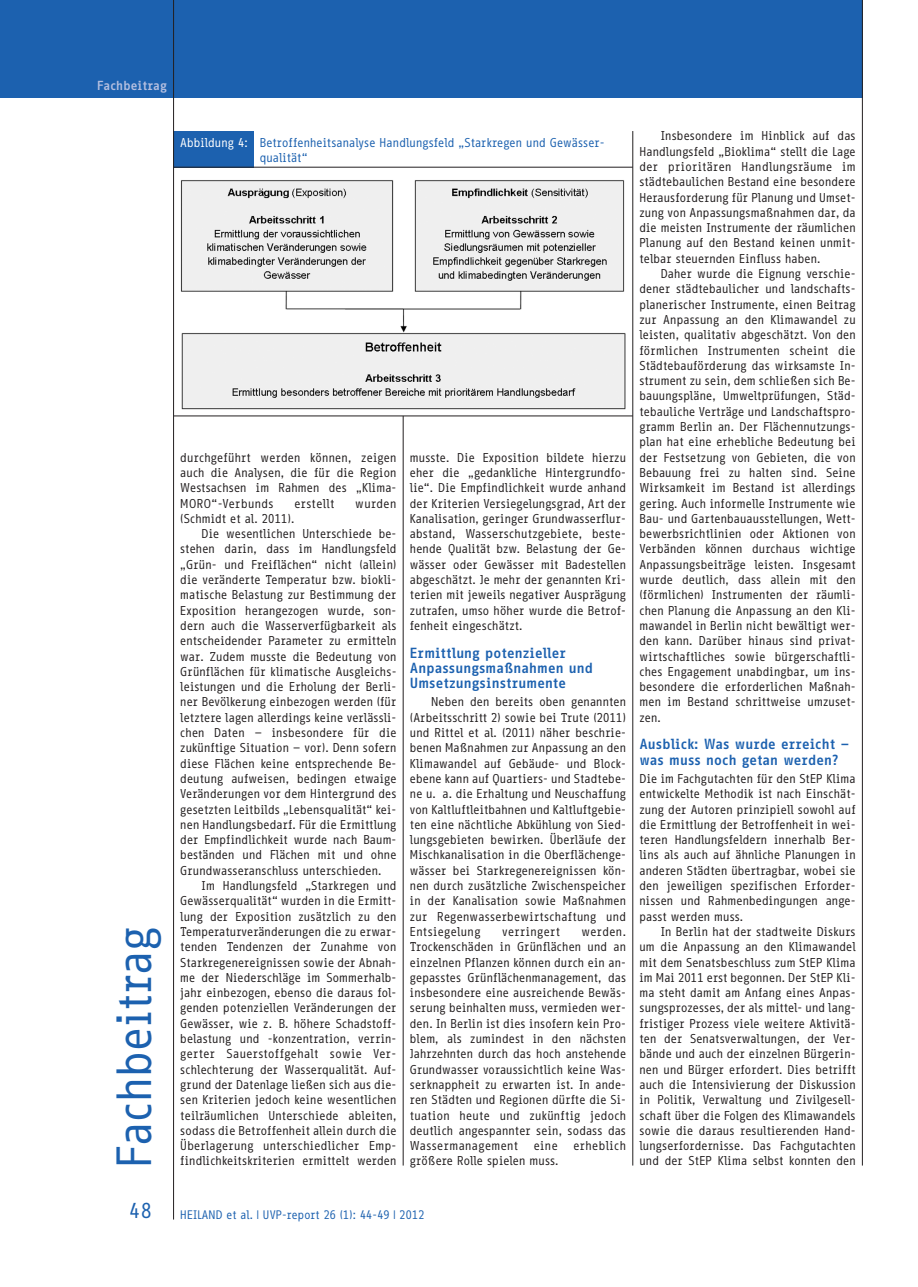
<style>
.page{position:relative;width:918px;height:1287px;background:#fff}
.page>*{position:absolute;margin:0;border:0;box-sizing:border-box;transform-origin:0 0}
.t1{font:48px "Info OT Office";letter-spacing:-.04em;color:#1c61af}
.t2{font:21px "Info OT Office";color:#1c61af}
.t3{font:700 14.25px/15.3px "Info OT Office";letter-spacing:-.04em;color:#1c61af}
.t4{font:700 12.75px "Info OT Office";letter-spacing:-.04em;color:#b4bfe0}
.t5{font:12.45px/15.3px "Info OT Office";letter-spacing:-.04em;color:#231f20;text-align:justify}
.t6{font:12.45px/15.3px "Info OT Office";letter-spacing:-.04em;color:#1c61af}
.t7{font:12px "Info OT Office";letter-spacing:-.04em;color:#1c61af}
.s1{color:#fff}
</style>
<div class="page">
<div style="left:0;top:0;width:862px;height:97px;background:#1c61af"></div>
<hr style="left:862px;top:0;width:1px;height:1166px;background:#231f20">
<img style="left:180px;top:180px;width:446px;height:230px">
<div style="left:174px;top:131px;width:80px;height:36px;background:#1c61af"></div>
<hr style="left:174px;top:167px;width:459px;height:1px;background:#231f20">
<hr style="left:174px;top:416px;width:459px;height:1px;background:#231f20">
<hr style="left:173px;top:0;width:1px;height:1220px;background:#231f20">
<hr style="left:632px;top:131px;width:1px;height:1035px;background:#231f20">
<hr style="left:403px;top:416px;width:1px;height:750px;background:#231f20">
<p class="t4" style="left:97px;top:80px;width:72px">Fachbeitrag</p>
<p class="t6" style="left:259px;top:136px;width:347px;text-indent:-80px"><span class="s1">Abbildung 4:</span> Betroffenheitsanalyse Handlungsfeld „Starkregen und Gewässer&shy;qualität“</p>
<h1 class="t1" style="left:117px;top:1169px;width:245px;rotate:-90deg">Fachbeitrag</h1>
<p class="t5" style="left:180px;top:451px;width:218px">durchgeführt werden können, zeigen auch die Analysen, die für die Region Westsachsen im Rahmen des „Klima-MORO“-Verbunds</p>
<p class="t5" style="left:294px;top:497px;width:42px">erstellt</p>
<p class="t5" style="left:355px;top:497px;width:43px">wurden</p>
<p class="t5" style="left:180px;top:512px;width:116px">(Schmidt et al. 2011).</p>
<p class="t5" style="left:201px;top:527px;width:197px">Die wesentlichen Unterschiede be-</p>
<p class="t5" style="left:180px;top:543px;width:218px">stehen darin, dass im Handlungsfeld</p>
<p class="t5" style="left:180px;top:558px;width:218px">„Grün- und Freiflächen“ nicht (allein)</p>
<p class="t5" style="left:180px;top:573px;width:218px">die veränderte Temperatur bzw. biokli-</p>
<p class="t5" style="left:180px;top:589px;width:218px">matische Belastung zur Bestimmung der</p>
<p class="t5" style="left:180px;top:604px;width:218px">Exposition herangezogen wurde, son-</p>
<p class="t5" style="left:180px;top:619px;width:218px">dern auch die Wasserverfügbarkeit als</p>
<p class="t5" style="left:180px;top:634px;width:218px">entscheidender Parameter zu ermitteln</p>
<p class="t5" style="left:180px;top:650px;width:218px">war. Zudem musste die Bedeutung von</p>
<p class="t5" style="left:180px;top:665px;width:218px">Grünflächen für klimatische Ausgleichs-</p>
<p class="t5" style="left:180px;top:680px;width:218px">leistungen und die Erholung der Berli-</p>
<p class="t5" style="left:180px;top:696px;width:218px">ner Bevölkerung einbezogen werden (für</p>
<p class="t5" style="left:180px;top:711px;width:218px">letztere lagen allerdings keine verlässli-</p>
<p class="t5" style="left:180px;top:726px;width:218px">chen Daten – insbesondere für die</p>
<p class="t5" style="left:180px;top:742px;width:218px">zukünftige Situation – vor). Denn sofern</p>
<p class="t5" style="left:180px;top:757px;width:218px">diese Flächen keine entsprechende Be-</p>
<p class="t5" style="left:180px;top:772px;width:218px">deutung aufweisen, bedingen etwaige</p>
<p class="t5" style="left:180px;top:787px;width:218px">Veränderungen vor dem Hintergrund des</p>
<p class="t5" style="left:180px;top:803px;width:218px">gesetzten Leitbilds „Lebensqualität“ kei-</p>
<p class="t5" style="left:180px;top:818px;width:218px">nen Handlungsbedarf. Für die Ermittlung</p>
<p class="t5" style="left:180px;top:833px;width:218px">der Empfindlichkeit wurde nach Baum-</p>
<p class="t5" style="left:180px;top:849px;width:218px">beständen und Flächen mit und ohne</p>
<p class="t5" style="left:180px;top:864px;width:203px">Grundwasseranschluss unterschieden.</p>
<p class="t5" style="left:201px;top:879px;width:197px">Im Handlungsfeld „Starkregen und</p>
<p class="t5" style="left:180px;top:895px;width:218px">Gewässerqualität“ wurden in die Ermitt-</p>
<p class="t5" style="left:180px;top:910px;width:218px">lung der Exposition zusätzlich zu den</p>
<p class="t5" style="left:180px;top:925px;width:218px">Temperaturveränderungen die zu erwar-</p>
<p class="t5" style="left:180px;top:940px;width:218px">tenden Tendenzen der Zunahme von</p>
<p class="t5" style="left:180px;top:956px;width:218px">Starkregenereignissen sowie der Abnah-</p>
<p class="t5" style="left:180px;top:971px;width:218px">me der Niederschläge im Sommerhalb-</p>
<p class="t5" style="left:180px;top:986px;width:218px">jahr einbezogen, ebenso die daraus fol-</p>
<p class="t5" style="left:180px;top:1002px;width:218px">genden potenziellen Veränderungen der</p>
<p class="t5" style="left:180px;top:1017px;width:218px">Gewässer, wie z. B. höhere Schadstoff-</p>
<p class="t5" style="left:180px;top:1032px;width:218px">belastung und -konzentration, verrin-</p>
<p class="t5" style="left:180px;top:1048px;width:218px">gerter Sauerstoffgehalt sowie Ver-</p>
<p class="t5" style="left:180px;top:1063px;width:218px">schlechterung der Wasserqualität. Auf-</p>
<p class="t5" style="left:180px;top:1078px;width:218px">grund der Datenlage ließen sich aus die-</p>
<p class="t5" style="left:180px;top:1093px;width:218px">sen Kriterien jedoch keine wesentlichen</p>
<p class="t5" style="left:180px;top:1109px;width:218px">teilräumlichen Unterschiede ableiten,</p>
<p class="t5" style="left:180px;top:1124px;width:218px">sodass die Betroffenheit allein durch die</p>
<p class="t5" style="left:180px;top:1139px;width:218px">Überlagerung unterschiedlicher Emp-</p>
<p class="t5" style="left:180px;top:1155px;width:218px">findlichkeitskriterien ermittelt werden</p>
<p class="t5" style="left:410px;top:451px;width:218px">musste. Die Exposition bildete hierzu eher die „gedankliche Hintergrundfo&shy;lie“. Die Empfindlichkeit wurde anhand der Kriterien Versiegelungsgrad, Art der Kanalisation, geringer Grundwasserflur&shy;abstand, Wasserschutzgebiete, beste&shy;hende Qualität bzw. Belastung der Ge&shy;wässer oder Gewässer mit Badestellen abgeschätzt. Je mehr der genannten Kri&shy;terien mit jeweils negativer Ausprägung zutrafen, umso höher wurde die Betrof&shy;fenheit eingeschätzt.</p>
<p class="t3" style="left:410px;top:646px;width:185px">Ermittlung potenzieller<br>Anpassungsmaßnahmen und<br>Umsetzungsinstrumente</p>
<p class="t5" style="left:410px;top:696px;width:218px;text-indent:21px">Neben den bereits oben genannten (Arbeitsschritt 2) sowie bei Trute (2011) und Rittel et al. (2011) näher beschrie&shy;benen Maßnahmen zur Anpassung an den Klimawandel auf Gebäude- und Block&shy;ebene kann auf Quartiers- und Stadtebe&shy;ne u. a. die Erhaltung und Neuschaffung von Kaltluftleitbahnen und Kaltluftgebie&shy;ten eine nächtliche Abkühlung von Sied&shy;lungsgebieten bewirken. Überläufe der Mischkanalisation in die Oberflächenge&shy;wässer bei Starkregenereignissen kön&shy;nen durch zusätzliche Zwischenspeicher in der Kanalisation sowie Maßnahmen zur Regenwasserbewirtschaftung und Entsiegelung</p>
<p class="t5" style="left:410px;top:925px;width:218px;text-indent:172px">werden.<br>Trockenschäden in Grünflächen und an einzelnen Pflanzen können durch ein an&shy;gepasstes Grünflächenmanagement, das insbesondere eine ausreichende Bewäs&shy;serung beinhalten muss, vermieden wer&shy;den. In Berlin ist dies insofern kein Pro&shy;blem, als zumindest in den nächsten Jahrzehnten durch das hoch anstehende Grundwasser voraussichtlich keine Was&shy;serknappheit zu erwarten ist. In ande&shy;ren Städten und Regionen dürfte die Si&shy;tuation heute und zukünftig jedoch deutlich angespannter sein, sodass das Wassermanagement eine erheblich größere Rolle spielen muss.</p>
<p class="t5" style="left:502px;top:925px;width:60px">verringert</p>
<h2 class="t2" style="left:129px;top:1203px;width:25px">48</h2>
<p class="t7" style="left:180px;top:1211px;width:246px">HEILAND et al. | UVP-report 26 (1): 44-49 | 2012</p>
<p class="t5" style="left:639px;top:130px;width:218px;text-indent:21px">Insbesondere im Hinblick auf das Handlungsfeld „Bioklima“ stellt die Lage der prioritären Handlungsräume im städtebaulichen Bestand eine besondere Herausforderung für Planung und Umset&shy;zung von Anpassungsmaßnahmen dar, da die meisten Instrumente der räumlichen Planung auf den Bestand keinen unmit&shy;telbar steuernden Einfluss haben.</p>
<p class="t5" style="left:639px;top:267px;width:218px;text-indent:21px">Daher wurde die Eignung verschie&shy;dener städtebaulicher und landschafts&shy;planerischer Instrumente, einen Beitrag zur Anpassung an den Klimawandel zu leisten, qualitativ abgeschätzt. Von den förmlichen Instrumenten scheint die Städtebauförderung das wirksamste In&shy;strument zu sein, dem schließen sich Be&shy;bauungspläne, Umweltprüfungen, Städ&shy;tebauliche Verträge und Landschaftspro&shy;gramm Berlin an. Der Flächennutzungs&shy;plan hat eine erhebliche Bedeutung bei der Festsetzung von Gebieten, die von Bebauung frei zu halten sind. Seine Wirksamkeit im Bestand ist allerdings gering. Auch informelle Instrumente wie Bau- und Gartenbauausstellungen, Wett&shy;bewerbsrichtlinien oder Aktionen von Verbänden können durchaus wichtige Anpassungsbeiträge leisten. Insgesamt wurde deutlich, dass allein mit den (förmlichen) Instrumenten der räumli&shy;chen Planung die Anpassung an den Kli&shy;mawandel in Berlin nicht bewältigt wer&shy;den kann. Darüber hinaus sind privat&shy;wirtschaftliches sowie bürgerschaftli&shy;ches Engagement unabdingbar, um ins&shy;besondere die erforderlichen Maßnah&shy;men im Bestand schrittweise umzuset&shy;zen.</p>
<p class="t3" style="left:639px;top:738px;width:212px">Ausblick: Was wurde erreicht – was muss noch getan werden?</p>
<p class="t5" style="left:639px;top:772px;width:218px">Die im Fachgutachten für den StEP Klima entwickelte Methodik ist nach Einschät&shy;zung der Autoren prinzipiell sowohl auf die Ermittlung der Betroffenheit in wei&shy;teren Handlungsfeldern innerhalb Ber&shy;lins als auch auf ähnliche Planungen in anderen Städten übertragbar, wobei sie den jeweiligen spezifischen Erforder&shy;nissen und Rahmenbedingungen ange&shy;passt werden muss.</p>
<p class="t5" style="left:639px;top:925px;width:218px;text-indent:21px">In Berlin hat der stadtweite Diskurs um die Anpassung an den Klimawandel mit dem Senatsbeschluss zum StEP Klima im Mai 2011 erst begonnen. Der StEP Kli&shy;ma steht damit am Anfang eines Anpas&shy;sungsprozesses, der als mittel- und lang&shy;fristiger Prozess viele weitere Aktivitä&shy;ten der Senatsverwaltungen, der Ver&shy;bände und auch der einzelnen Bürgerin&shy;nen und Bürger erfordert. Dies betrifft auch die Intensivierung der Diskussion in Politik, Verwaltung und Zivilgesell&shy;schaft über die Folgen des Klimawandels sowie die daraus resultierenden Hand&shy;lungserfordernisse. Das Fachgutachten</p>
<p class="t5" style="left:639px;top:1155px;width:218px">und der StEP Klima selbst konnten den</p>
</div>
